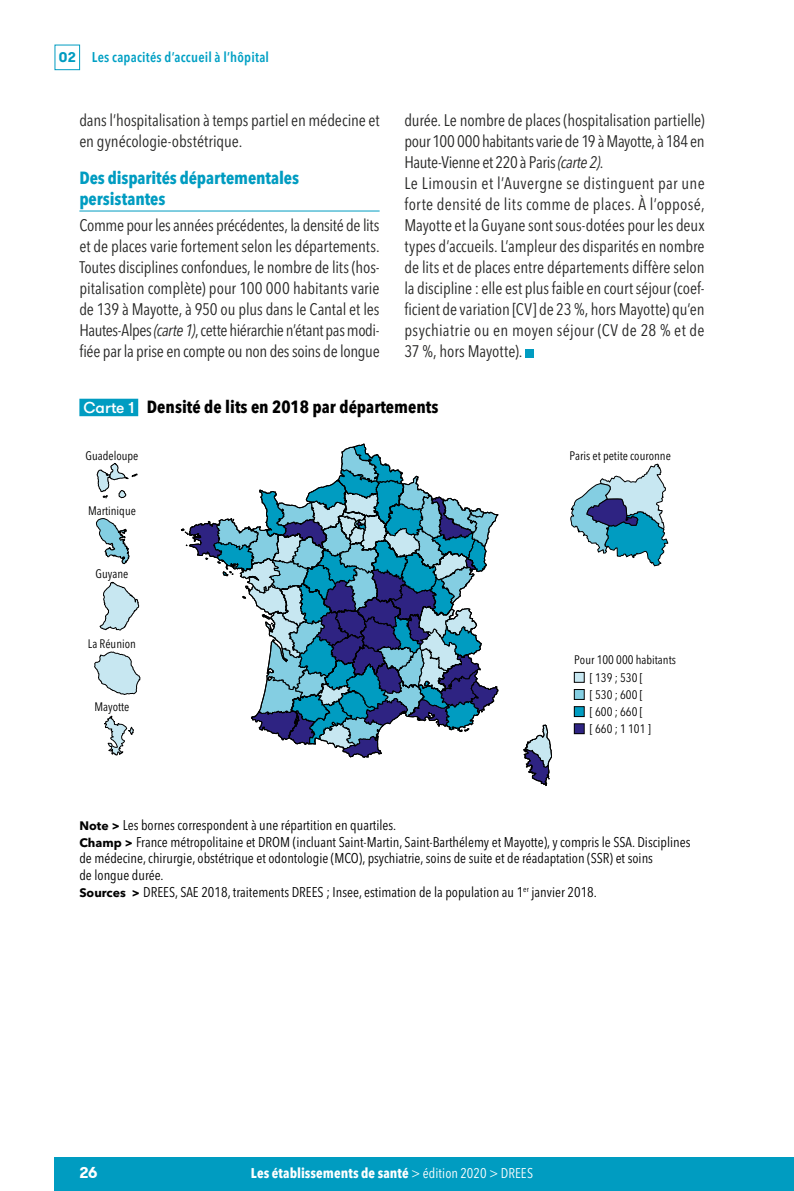
<style>
.page{position:relative;width:794px;height:1191px;background:#fff}
.page>*{position:absolute;margin:0;border:0;box-sizing:border-box;transform-origin:0 0}
.Titre_2__Inter{font:700 condensed 17.5px/21px "Avenir Next LT Pro";letter-spacing:-.005em;color:#009cc1}
.HT_titre{font:700 condensed 17.5px "Avenir Next LT Pro";color:#000}
.Texte{font:condensed 16.62px/21px "Avenir Next LT Pro";letter-spacing:-.01em;color:#272726;text-align:justify}
.t1{font:700 15.75px "GT Walsheim";color:#fff}
.HT_notes_champ_lectu{font:condensed 14px/16.8px "Avenir Next LT Pro";color:#000}
.t2{font:700 condensed 14px "Avenir Next LT Pro";letter-spacing:.005em;color:#fff}
.t3{font:600 condensed 14px "Avenir Next LT Pro";letter-spacing:.015em;color:#00a0c4}
.t4{font:condensed 12.25px/17.3px "Avenir Next LT Pro";color:#000}
.s1{font-family:"GT Walsheim Pro Trial";font-weight:700;font-stretch:normal;color:#009cc1}
.s2{font-style:italic}
.s3{font-family:"GT Walsheim";font-weight:500;font-stretch:normal;font-size:15.75px;color:#fff}
.s4{font-weight:700;font-stretch:normal;font-size:12.25px}
.s5{font-weight:400}
</style>
<div class="page">
<div style="left:55px;top:45px;width:25px;height:25px;border:1px solid #009cc1"></div>
<div style="left:55px;top:1157px;width:739px;height:34px;background:#009cc1"></div>
<hr style="left:79px;top:211px;width:300px;height:1px;background:#009cc1">
<div style="left:525px;top:349px;width:9px;height:8px;background:#009cc1"></div>
<div style="left:79px;top:399px;width:59px;height:17px;background:#009cc1"></div>
<div style="left:574px;top:672px;width:10px;height:10px;background:#c7e7f1"></div>
<div style="left:574px;top:672px;width:10px;height:10px;border:1px solid #000"></div>
<div style="left:574px;top:689px;width:10px;height:10px;background:#84cee2"></div>
<div style="left:574px;top:689px;width:10px;height:10px;border:1px solid #000"></div>
<div style="left:574px;top:706px;width:10px;height:10px;background:#009cc1"></div>
<div style="left:574px;top:706px;width:10px;height:10px;border:1px solid #000"></div>
<div style="left:574px;top:723px;width:10px;height:10px;background:#2e2382"></div>
<div style="left:574px;top:723px;width:10px;height:11px;border:1px solid #000"></div>
<svg style="left:97px;top:463px;width:40px;height:35px"></svg>
<svg style="left:96px;top:518px;width:33px;height:46px"></svg>
<svg style="left:100px;top:582px;width:39px;height:48px"></svg>
<svg style="left:94px;top:652px;width:46px;height:42px"></svg>
<svg style="left:104px;top:715px;width:30px;height:40px"></svg>
<svg style="left:180px;top:443px;width:319px;height:315px"></svg>
<svg style="left:523px;top:724px;width:29px;height:62px"></svg>
<svg style="left:570px;top:463px;width:98px;height:103px"></svg>
<p class="t3" style="left:59px;top:49px;width:212px"><span class="s1">02</span> Les capacités d’accueil à l’hôpital</p>
<p class="Texte" style="left:79px;top:110px;width:302px">dans l’hospitalisation à temps partiel en médecine et en gynécologie-obstétrique.</p>
<p class="Titre_2__Inter" style="left:79px;top:167px;width:221px">Des disparités départementales persistantes</p>
<p class="Texte" style="left:79px;top:215px;width:302px">Comme pour les années précédentes, la densité de lits et de places varie fortement selon les départements.<br>Toutes disciplines confondues, le nombre de lits (hos&shy;pitalisation complète) pour 100 000 habitants varie de 139 à Mayotte, à 950 ou plus dans le Cantal et les Hautes-Alpes <span class="s2">(carte 1)</span>, cette hiérarchie n’étant pas modi&shy;fiée par la prise en compte ou non des soins de longue</p>
<p class="Texte" style="left:404px;top:110px;width:302px">durée. Le nombre de places (hospitalisation partielle) pour 100 000 habitants varie de 19 à Mayotte, à 184 en Haute-Vienne et 220 à Paris <span class="s2">(carte 2)</span>.</p>
<p class="Texte" style="left:404px;top:173px;width:302px">Le Limousin et l’Auvergne se distinguent par une forte densité de lits comme de places. À l’opposé, Mayotte et la Guyane sont sous-dotées pour les deux types d’accueils. L’ampleur des disparités en nombre de lits et de places entre départements diffère selon la discipline : elle est plus faible en court séjour (coef&shy;ficient de variation [CV] de 23 %, hors Mayotte) qu’en psychiatrie ou en moyen séjour (CV de 28 % et de 37 %, hors Mayotte).</p>
<p class="HT_titre" style="left:83px;top:396px;width:356px"><span class="s3">Carte 1</span> Densité de lits en 2018 par départements</p>
<p class="t4" style="left:85px;top:447px;width:54px">Guadeloupe</p>
<p class="t4" style="left:88px;top:502px;width:49px">Martinique</p>
<p class="t4" style="left:96px;top:565px;width:34px">Guyane</p>
<p class="t4" style="left:88px;top:635px;width:49px">La Réunion</p>
<p class="t4" style="left:94px;top:698px;width:36px">Mayotte</p>
<p class="t4" style="left:569px;top:447px;width:103px">Paris et petite couronne</p>
<p class="t4" style="left:590px;top:651px;width:88px;text-indent:-16px">Pour 100 000 habitants [ 139 ; 530 [<br>[ 530 ; 600 [<br>[ 600 ; 660 [<br>[ 660 ; 1 101 ]</p>
<p class="HT_notes_champ_lectu" style="left:79px;top:816px;width:318px"><span class="s4">Note &gt;</span> Les bornes correspondent à une répartition en quartiles.</p>
<p class="HT_notes_champ_lectu" style="left:79px;top:833px;width:612px"><span class="s4">Champ &gt;</span> France métropolitaine et DROM (incluant Saint-Martin, Saint-Barthélemy et Mayotte), y compris le SSA. Disciplines de médecine, chirurgie, obstétrique et odontologie (MCO), psychiatrie, soins de suite et de réadaptation (SSR) et soins<br>de longue durée.</p>
<p class="HT_notes_champ_lectu" style="left:79px;top:883px;width:519px"><span class="s4">Sources &gt;</span> DREES, SAE 2018, traitements DREES ; Insee, estimation de la population au 1<sup>er</sup> janvier 2018.</p>
<p class="t1" style="left:79px;top:1162px;width:20px">26</p>
<p class="t2" style="left:251px;top:1165px;width:284px">Les établissements de santé <span class="s5">&gt; édition 2020 &gt; DREES</span></p>
</div>
